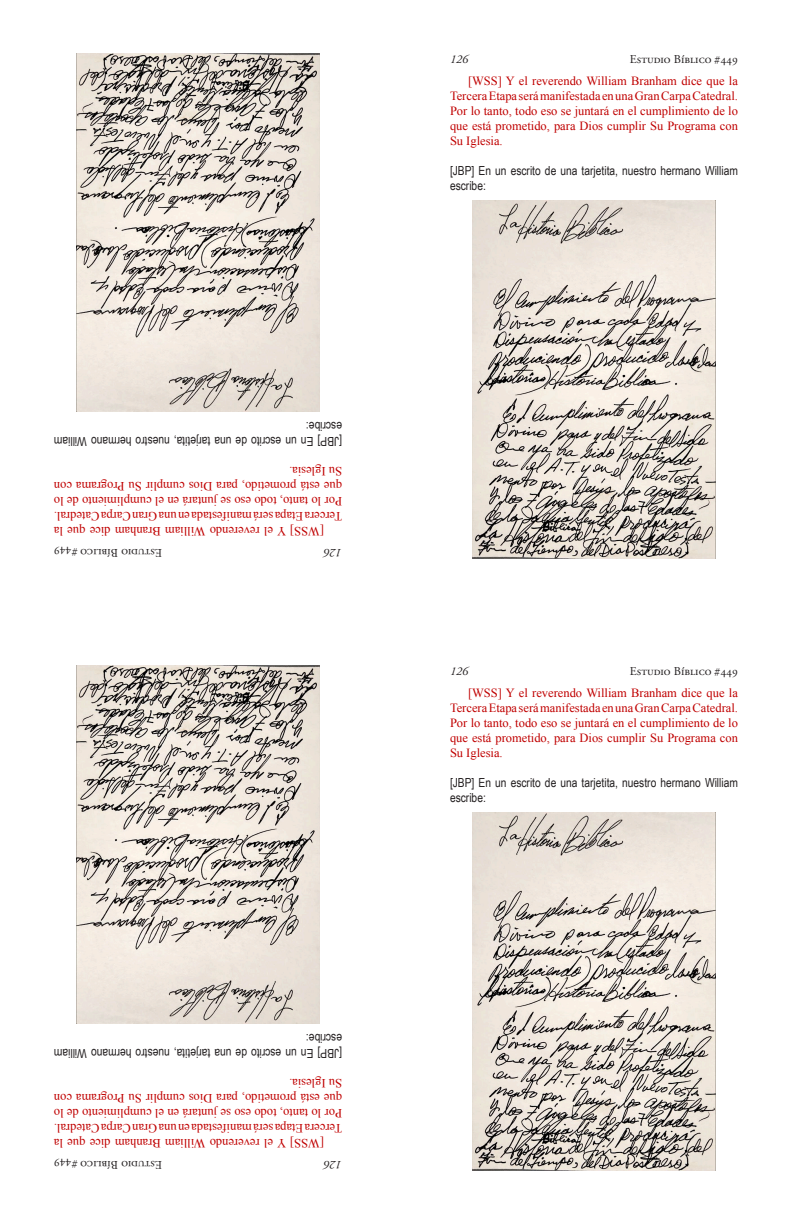
<style>
.page{position:relative;width:792px;height:1224px;background:#fff}
.page>*{position:absolute;margin:0;border:0;box-sizing:border-box;transform-origin:0 0}
.t1{font:12.5px/15px "Times New Roman";color:#c00000;text-align:justify}
.t2{font:12.5px/15px "Arial Narrow";color:#231f20}
.t3{font:12px "Adobe Garamond Pro";color:#231f20}
.t4{font:italic 12px "Adobe Garamond Pro";color:#231f20}
</style>
<div class="page">
<img style="left:77px;top:54px;width:242px;height:358px">
<img style="left:473px;top:200px;width:242px;height:358px">
<img style="left:77px;top:666px;width:242px;height:358px">
<img style="left:473px;top:812px;width:242px;height:358px">
<p class="t2" style="left:342px;top:449px;width:290px;rotate:-180deg">[JBP] En un escrito de una tarjetita, nuestro hermano William escribe:</p>
<p class="t1" style="left:342px;top:539px;width:290px;text-indent:18px;rotate:-180deg">[WSS] Y el reverendo William Branham dice que la Tercera Etapa será manifestada en una Gran Carpa Catedral.<br>Por lo tanto, todo eso se juntará en el cumplimiento de lo que está prometido, para Dios cumplir Su Programa con Su Iglesia.</p>
<p class="t3" style="left:162px;top:560px;width:110px;rotate:-180deg">Estudio Bíblico #449</p>
<p class="t4" style="left:342px;top:560px;width:19px;rotate:-180deg">126</p>
<p class="t2" style="left:342px;top:1061px;width:290px;rotate:-180deg">[JBP] En un escrito de una tarjetita, nuestro hermano William escribe:</p>
<p class="t1" style="left:342px;top:1151px;width:290px;text-indent:18px;rotate:-180deg">[WSS] Y el reverendo William Branham dice que la Tercera Etapa será manifestada en una Gran Carpa Catedral.<br>Por lo tanto, todo eso se juntará en el cumplimiento de lo que está prometido, para Dios cumplir Su Programa con Su Iglesia.</p>
<p class="t3" style="left:162px;top:1172px;width:110px;rotate:-180deg">Estudio Bíblico #449</p>
<p class="t4" style="left:342px;top:1172px;width:19px;rotate:-180deg">126</p>
<p class="t4" style="left:450px;top:52px;width:19px">126</p>
<p class="t3" style="left:630px;top:52px;width:110px">Estudio Bíblico #449</p>
<p class="t1" style="left:450px;top:73px;width:290px;text-indent:18px">[WSS] Y el reverendo William Branham dice que la Tercera Etapa será manifestada en una Gran Carpa Catedral.<br>Por lo tanto, todo eso se juntará en el cumplimiento de lo que está prometido, para Dios cumplir Su Programa con Su Iglesia.</p>
<p class="t2" style="left:450px;top:163px;width:290px">[JBP] En un escrito de una tarjetita, nuestro hermano William escribe:</p>
<p class="t4" style="left:450px;top:664px;width:19px">126</p>
<p class="t3" style="left:630px;top:664px;width:110px">Estudio Bíblico #449</p>
<p class="t1" style="left:450px;top:685px;width:290px;text-indent:18px">[WSS] Y el reverendo William Branham dice que la Tercera Etapa será manifestada en una Gran Carpa Catedral.<br>Por lo tanto, todo eso se juntará en el cumplimiento de lo que está prometido, para Dios cumplir Su Programa con Su Iglesia.</p>
<p class="t2" style="left:450px;top:775px;width:290px">[JBP] En un escrito de una tarjetita, nuestro hermano William escribe:</p>
</div>
